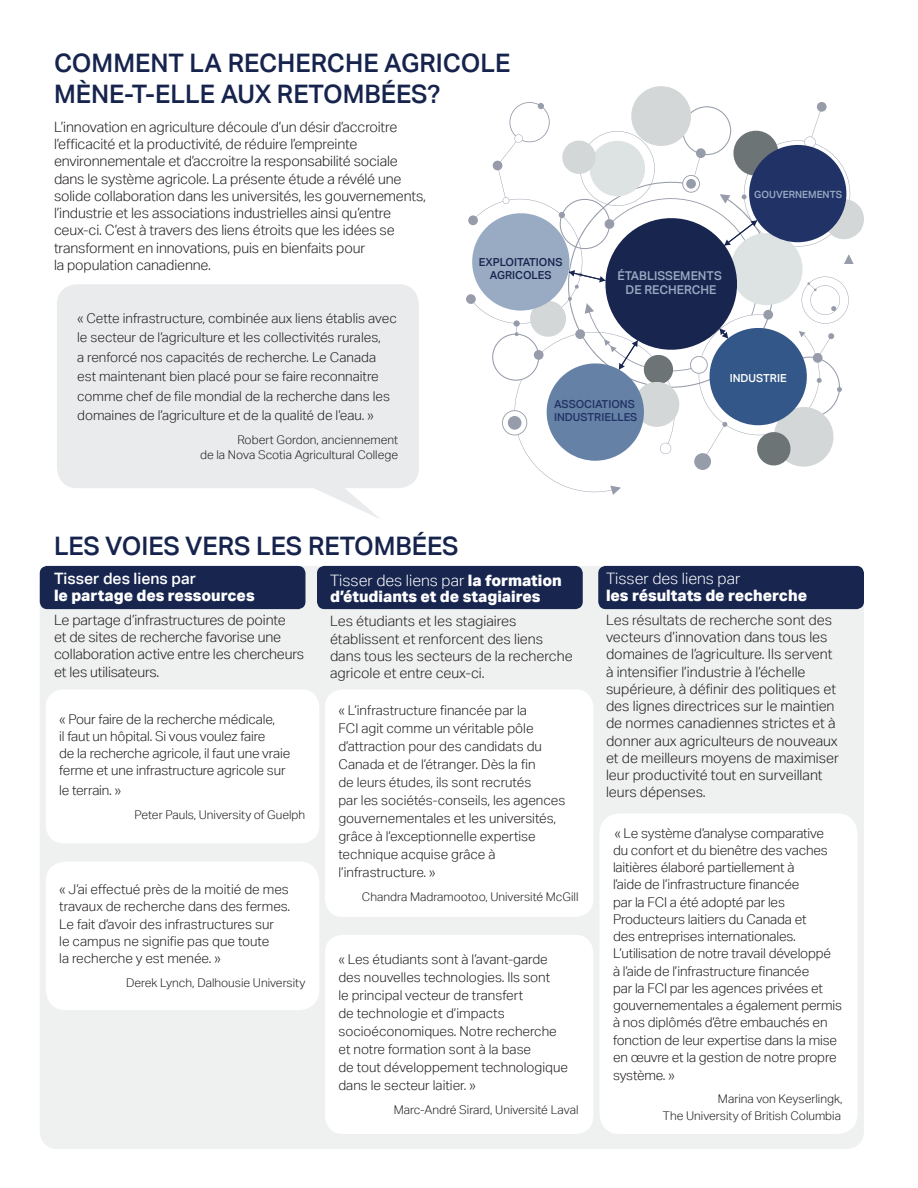
<style>
.page{position:relative;width:918px;height:1188px;background:#fff}
.page>*{position:absolute;margin:0;border:0;box-sizing:border-box;transform-origin:0 0}
.Standalone_title{font:500 25.5px/30.6px "Aktiv Grotesk";color:#16234d}
.Body_Text{font:800 15.75px/16.5px "Aktiv Grotesk";color:#fff}
.Paragraph_Title{font:800 15.75px/16.5px "Aktiv Grotesk";color:#fff}
.Body_Text-2{font:300 14.25px/17.2px "Aktiv Grotesk";letter-spacing:-.01em;color:#231f20}
.Paragraph_Title-2{font:300 14.25px/17.2px "Aktiv Grotesk";letter-spacing:-.01em;color:#231f20}
.Body_Text-3{font:300 13.5px/17.2px "Aktiv Grotesk";color:#231f20}
.t1{font:500 12.15px/14.5px "Aktiv Grotesk";color:#99abc3;text-align:center}
.Body_Text-4{font:300 12px/15px "Aktiv Grotesk";color:#231f20;text-align:right}
.t2{font:500 11.1px/13.2px "Aktiv Grotesk";color:#213366}
.t3{font:500 11.1px/13.2px "Aktiv Grotesk";color:#17254f;text-align:center}
.t4{font:500 11.1px "Aktiv Grotesk";color:#fff}
.t5{font:500 9.9px "Aktiv Grotesk";color:#99abc3}
.s1{font-weight:500}
.s2{font-weight:300}
</style>
<div class="page">
<svg style="left:314px;top:488px;width:66px;height:31px"></svg>
<div style="left:40px;top:566px;width:824px;height:583px;background:#eaebec;border-radius:18px"></div>
<div style="left:599px;top:567px;width:264px;height:41px;background:#17254f;border-radius:7px"></div>
<div style="left:598px;top:566px;width:266px;height:43px;border:2px solid #17254f;border-radius:7px"></div>
<div style="left:318px;top:567px;width:264px;height:41px;background:#17254f;border-radius:7px"></div>
<div style="left:317px;top:566px;width:266px;height:43px;border:2px solid #17254f;border-radius:7px"></div>
<div style="left:41px;top:567px;width:264px;height:41px;background:#17254f;border-radius:7px"></div>
<div style="left:40px;top:566px;width:265px;height:43px;border:2px solid #17254f;border-radius:7px"></div>
<svg style="left:466px;top:86px;width:398px;height:381px"></svg>
<div style="left:57px;top:284px;width:362px;height:204px;background:#eaebec;border-radius:20px"></div>
<div style="left:46px;top:862px;width:273px;height:148px;background:#fff;border-radius:20px"></div>
<div style="left:46px;top:689px;width:273px;height:154px;background:#fff;border-radius:18px"></div>
<div style="left:325px;top:689px;width:268px;height:228px;background:#fff;border-radius:18px"></div>
<div style="left:600px;top:813px;width:258px;height:321px;background:#fff;border-radius:20px"></div>
<div style="left:325px;top:935px;width:268px;height:199px;background:#fff;border-radius:18px"></div>
<p class="Standalone_title" style="left:54px;top:48px;width:458px">COMMENT LA RECHERCHE AGRICOLE<br>MÈNE-T-ELLE AUX RETOMBÉES?</p>
<p class="Body_Text-2" style="left:54px;top:118px;width:373px">L’innovation en agriculture découle d’un désir d’accroitre l’efficacité et la productivité, de réduire l’empreinte environnementale et d’accroitre la responsabilité sociale dans le système agricole. La présente étude a révélé une solide collaboration dans les universités, les gouvernements, l’industrie et les associations industrielles ainsi qu’entre ceux-ci. C’est à travers des liens étroits que les idées se transforment en innovations, puis en bienfaits pour<br>la population canadienne.</p>
<p class="t3" style="left:479px;top:255px;width:85px">EXPLOITATIONS<br>AGRICOLES</p>
<p class="t1" style="left:617px;top:268px;width:106px">ÉTABLISSEMENTS<br>DE RECHERCHE</p>
<p class="Body_Text-3" style="left:77px;top:308px;width:321px;line-height:19.5px">« Cette infrastructure, combinée aux liens établis avec le secteur de l’agriculture et les collectivités rurales,<br>a renforcé nos capacités de recherche. Le Canada est maintenant bien placé pour se faire reconnaitre comme chef de file mondial de la recherche dans les domaines de l’agriculture et de la qualité de l’eau. »</p>
<p class="Body_Text-4" style="left:200px;top:433px;width:200px">Robert Gordon, anciennement<br>de la Nova Scotia Agricultural College</p>
<p class="t2" style="left:554px;top:397px;width:85px">ASSOCIATIONS<br>INDUSTRIELLES</p>
<p class="t5" style="left:754px;top:188px;width:89px">GOUVERNEMENTS</p>
<p class="t4" style="left:730px;top:371px;width:59px">INDUSTRIE</p>
<p class="Standalone_title" style="left:54px;top:530px;width:406px">LES VOIES VERS LES RETOMBÉES</p>
<p class="Paragraph_Title" style="left:54px;top:570px;width:202px"><span class="s1">Tisser des liens par<br></span>le partage des ressources</p>
<p class="Paragraph_Title-2" style="left:54px;top:611px;width:252px">Le partage d’infrastructures de pointe<br>et de sites de recherche favorise une collaboration active entre les chercheurs et les utilisateurs.</p>
<p class="Body_Text-3" style="left:59px;top:710px;width:233px">« Pour faire de la recherche médicale,<br>il faut un hôpital. Si vous voulez faire<br>de la recherche agricole, il faut une vraie ferme et une infrastructure agricole sur</p>
<p class="Body_Text-3" style="left:59px;top:781px;width:63px">le terrain. »</p>
<p class="Body_Text-4" style="left:135px;top:807px;width:172px">Peter Pauls, University of Guelph</p>
<p class="Body_Text-3" style="left:59px;top:881px;width:233px">« J’ai effectué près de la moitié de mes travaux de recherche dans des fermes.<br>Le fait d’avoir des infrastructures sur<br>le campus ne signifie pas que toute<br>la recherche y est menée. »</p>
<p class="Body_Text-4" style="left:126px;top:975px;width:181px">Derek Lynch, Dalhousie University</p>
<p class="Body_Text" style="left:330px;top:572px;width:233px"><span class="s2">Tisser des liens par</span> la formation d’étudiants et de stagiaires</p>
<p class="Body_Text-2" style="left:330px;top:613px;width:244px">Les étudiants et les stagiaires établissent et renforcent des liens dans tous les secteurs de la recherche agricole et entre ceux-ci.</p>
<p class="Body_Text-3" style="left:338px;top:702px;width:228px;line-height:18px">« L’infrastructure financée par la<br>FCI agit comme un véritable pôle d’attraction pour des candidats du Canada et de l’étranger. Dès la fin<br>de leurs études, ils sont recrutés<br>par les sociétés-conseils, les agences gouvernementales et les universités, grâce à l’exceptionnelle expertise technique acquise grâce à l’infrastructure. »</p>
<p class="Body_Text-4" style="left:362px;top:889px;width:218px">Chandra Madramootoo, Université McGill</p>
<p class="Body_Text-3" style="left:338px;top:950px;width:231px;line-height:18px">« Les étudiants sont à l’avant-garde des nouvelles technologies. Ils sont<br>le principal vecteur de transfert<br>de technologie et d’impacts socioéconomiques. Notre recherche et notre formation sont à la base<br>de tout développement technologique dans le secteur laitier. »</p>
<p class="Body_Text-4" style="left:394px;top:1102px;width:186px">Marc-André Sirard, Université Laval</p>
<p class="Body_Text" style="left:606px;top:570px;width:203px"><span class="s2">Tisser des liens par<br></span>les résultats de recherche</p>
<p class="Body_Text-2" style="left:606px;top:611px;width:234px">Les résultats de recherche sont des vecteurs d’innovation dans tous les domaines de l’agriculture. Ils servent à intensifier l’industrie à l’échelle supérieure, à définir des politiques et des lignes directrices sur le maintien de normes canadiennes strictes et à donner aux agriculteurs de nouveaux et de meilleurs moyens de maximiser leur productivité tout en surveillant leurs dépenses.</p>
<p class="Body_Text-3" style="left:613px;top:824px;width:230px">« Le système d’analyse comparative<br>du confort et du bienêtre des vaches laitières élaboré partiellement à<br>l’aide de l’infrastructure financée<br>par la FCI a été adopté par les Producteurs laitiers du Canada et<br>des entreprises internationales.<br>L’utilisation de notre travail développé<br>à l’aide de l’infrastructure financée<br>par la FCI par les agences privées et gouvernementales a également permis à nos diplômés d’être embauchés en fonction de leur expertise dans la mise en œuvre et la gestion de notre propre système. »</p>
<p class="Body_Text-4" style="left:663px;top:1091px;width:181px;line-height:16.5px">Marina von Keyserlingk,<br>The University of British Columbia</p>
</div>
